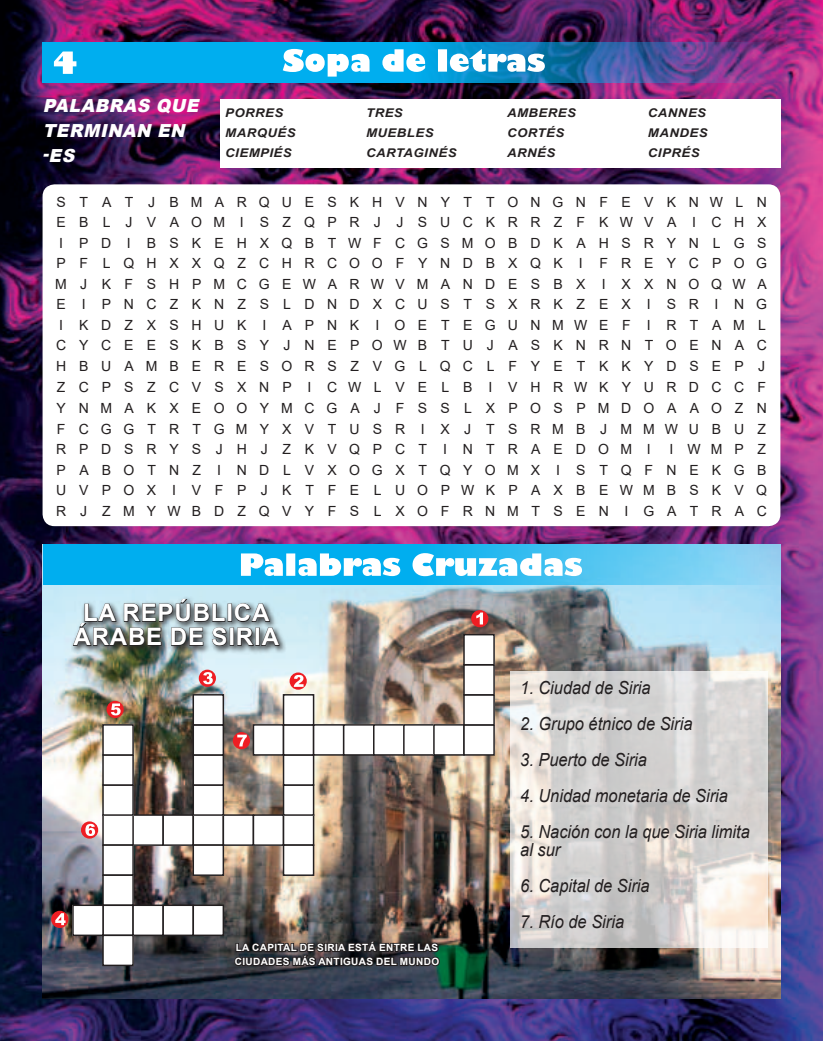
<style>
.page{position:relative;width:823px;height:1041px;background:#fff}
.page>*{position:absolute;margin:0;border:0;box-sizing:border-box;transform-origin:0 0}
.t1{font:700 24px/24px "Arial";letter-spacing:.035em;color:#fff;text-align:center}
.t2{font:italic 18px/18px "Arial";color:#231f20;scale:.91 1}
.t3{font:italic 900 18px/25px "Arial";letter-spacing:.035em;color:#fff;scale:.96 1}
.t4{font:14px/20.6px "Arial";letter-spacing:.915em;color:#231f20}
.t5{font:italic 700 12px/20px "Arial";letter-spacing:.035em;color:#231f20;scale:1.1 1}
.t6{font:700 10px/14px "Arial";letter-spacing:.035em;color:#fff}
</style>
<div class="page">
<img style="left:0;top:0;width:822px;height:1040px">
<img style="left:43px;top:584px;width:737px;height:414px">
<svg style="left:43px;top:43px;width:736px;height:40px;fill:#00a8e8"></svg>
<svg style="left:54px;top:51px;width:22px;height:23px"></svg>
<svg style="left:43px;top:544px;width:737px;height:40px;fill:#00aeef"></svg>
<svg style="left:241px;top:553px;width:340px;height:23px"></svg>
<svg style="left:282px;top:49px;width:262px;height:28px"></svg>
<div style="left:220px;top:99px;width:560px;height:68px;background:#fff"></div>
<div style="left:43px;top:184px;width:737px;height:342px;background:#fff;border-radius:12px"></div>
<svg style="left:233px;top:939px;width:208px;height:41px"></svg>
<svg style="left:509px;top:670px;width:258px;height:277px"></svg>
<svg style="left:471px;top:610px;width:17px;height:17px"></svg>
<svg style="left:476px;top:612px;width:6px;height:12px"></svg>
<svg style="left:199px;top:669px;width:17px;height:17px"></svg>
<svg style="left:203px;top:672px;width:10px;height:12px"></svg>
<svg style="left:51px;top:910px;width:17px;height:17px"></svg>
<svg style="left:55px;top:913px;width:10px;height:12px"></svg>
<div style="left:233px;top:732px;width:17px;height:17px;background:#ee1d23;border-radius:50%"></div>
<svg style="left:237px;top:734px;width:10px;height:12px"></svg>
<svg style="left:81px;top:821px;width:17px;height:17px"></svg>
<svg style="left:85px;top:823px;width:10px;height:12px"></svg>
<svg style="left:106px;top:700px;width:18px;height:18px"></svg>
<svg style="left:111px;top:703px;width:9px;height:12px"></svg>
<svg style="left:289px;top:672px;width:17px;height:17px"></svg>
<svg style="left:293px;top:674px;width:10px;height:12px"></svg>
<div style="left:133px;top:815px;width:30px;height:30px;background:#fff"></div>
<div style="left:132px;top:814px;width:32px;height:31px;border:2px solid #231f20"></div>
<div style="left:103px;top:815px;width:30px;height:30px;background:#fff"></div>
<div style="left:102px;top:814px;width:32px;height:31px;border:2px solid #231f20"></div>
<div style="left:103px;top:845px;width:30px;height:30px;background:#fff"></div>
<div style="left:102px;top:844px;width:32px;height:31px;border:2px solid #231f20"></div>
<div style="left:103px;top:875px;width:30px;height:30px;background:#fff"></div>
<div style="left:102px;top:874px;width:32px;height:31px;border:2px solid #231f20"></div>
<div style="left:103px;top:905px;width:30px;height:30px;background:#fff"></div>
<div style="left:133px;top:905px;width:30px;height:30px;background:#fff"></div>
<div style="left:132px;top:904px;width:32px;height:31px;border:2px solid #231f20"></div>
<div style="left:163px;top:905px;width:30px;height:30px;background:#fff"></div>
<div style="left:162px;top:904px;width:32px;height:31px;border:2px solid #231f20"></div>
<div style="left:193px;top:905px;width:30px;height:30px;background:#fff"></div>
<div style="left:192px;top:904px;width:32px;height:31px;border:2px solid #231f20"></div>
<div style="left:73px;top:905px;width:30px;height:30px;background:#fff"></div>
<div style="left:72px;top:904px;width:32px;height:31px;border:2px solid #231f20"></div>
<div style="left:103px;top:935px;width:30px;height:30px;background:#fff"></div>
<div style="left:102px;top:934px;width:32px;height:32px;border:2px solid #231f20"></div>
<div style="left:103px;top:784px;width:30px;height:31px;background:#fff"></div>
<div style="left:102px;top:784px;width:32px;height:31px;border:2px solid #231f20"></div>
<div style="left:103px;top:754px;width:30px;height:30px;background:#fff"></div>
<div style="left:102px;top:754px;width:32px;height:31px;border:2px solid #231f20"></div>
<div style="left:103px;top:724px;width:30px;height:30px;background:#fff"></div>
<div style="left:102px;top:724px;width:32px;height:31px;border:2px solid #231f20"></div>
<div style="left:163px;top:815px;width:30px;height:30px;background:#fff"></div>
<div style="left:162px;top:814px;width:32px;height:31px;border:2px solid #231f20"></div>
<div style="left:193px;top:815px;width:30px;height:30px;background:#fff"></div>
<div style="left:192px;top:814px;width:32px;height:31px;border:2px solid #231f20"></div>
<div style="left:223px;top:815px;width:30px;height:30px;background:#fff"></div>
<div style="left:222px;top:814px;width:32px;height:31px;border:2px solid #231f20"></div>
<div style="left:253px;top:815px;width:30px;height:30px;background:#fff"></div>
<div style="left:252px;top:814px;width:32px;height:31px;border:2px solid #231f20"></div>
<div style="left:253px;top:724px;width:30px;height:30px;background:#fff"></div>
<div style="left:252px;top:724px;width:32px;height:31px;border:2px solid #231f20"></div>
<div style="left:283px;top:815px;width:30px;height:30px;background:#fff"></div>
<div style="left:282px;top:814px;width:32px;height:31px;border:2px solid #231f20"></div>
<div style="left:283px;top:845px;width:30px;height:30px;background:#fff"></div>
<div style="left:282px;top:844px;width:32px;height:31px;border:2px solid #231f20"></div>
<div style="left:193px;top:845px;width:30px;height:30px;background:#fff"></div>
<div style="left:192px;top:844px;width:32px;height:31px;border:2px solid #231f20"></div>
<div style="left:283px;top:784px;width:30px;height:31px;background:#fff"></div>
<div style="left:282px;top:784px;width:32px;height:31px;border:2px solid #231f20"></div>
<div style="left:193px;top:784px;width:30px;height:31px;background:#fff"></div>
<div style="left:192px;top:784px;width:32px;height:31px;border:2px solid #231f20"></div>
<div style="left:283px;top:754px;width:30px;height:30px;background:#fff"></div>
<div style="left:282px;top:754px;width:32px;height:31px;border:2px solid #231f20"></div>
<div style="left:193px;top:754px;width:30px;height:30px;background:#fff"></div>
<div style="left:192px;top:754px;width:32px;height:31px;border:2px solid #231f20"></div>
<div style="left:283px;top:724px;width:30px;height:30px;background:#fff"></div>
<div style="left:282px;top:724px;width:32px;height:31px;border:2px solid #231f20"></div>
<div style="left:193px;top:724px;width:30px;height:30px;background:#fff"></div>
<div style="left:192px;top:724px;width:32px;height:31px;border:2px solid #231f20"></div>
<div style="left:313px;top:724px;width:30px;height:30px;background:#fff"></div>
<div style="left:312px;top:724px;width:32px;height:31px;border:2px solid #231f20"></div>
<div style="left:343px;top:724px;width:30px;height:30px;background:#fff"></div>
<div style="left:343px;top:724px;width:31px;height:31px;border:2px solid #231f20"></div>
<div style="left:373px;top:724px;width:30px;height:30px;background:#fff"></div>
<div style="left:373px;top:724px;width:31px;height:31px;border:2px solid #231f20"></div>
<div style="left:403px;top:724px;width:30px;height:30px;background:#fff"></div>
<div style="left:403px;top:724px;width:31px;height:31px;border:2px solid #231f20"></div>
<div style="left:433px;top:724px;width:30px;height:30px;background:#fff"></div>
<div style="left:433px;top:724px;width:31px;height:31px;border:2px solid #231f20"></div>
<div style="left:463px;top:724px;width:31px;height:30px;background:#fff"></div>
<div style="left:463px;top:724px;width:31px;height:31px;border:2px solid #231f20"></div>
<div style="left:463px;top:694px;width:31px;height:30px;background:#fff"></div>
<div style="left:463px;top:694px;width:31px;height:31px;border:2px solid #231f20"></div>
<div style="left:463px;top:664px;width:31px;height:30px;background:#fff"></div>
<div style="left:463px;top:664px;width:31px;height:31px;border:2px solid #231f20"></div>
<div style="left:463px;top:634px;width:31px;height:30px;background:#fff"></div>
<div style="left:463px;top:634px;width:31px;height:31px;border:2px solid #231f20"></div>
<div style="left:283px;top:694px;width:30px;height:30px;background:#fff"></div>
<div style="left:282px;top:694px;width:32px;height:31px;border:2px solid #231f20"></div>
<div style="left:193px;top:694px;width:30px;height:30px;background:#fff"></div>
<div style="left:192px;top:694px;width:32px;height:31px;border:2px solid #231f20"></div>
<svg style="left:71px;top:596px;width:216px;height:58px"></svg>
<div style="left:227px;top:603px;width:5px;height:18px;border:1px solid #231f20"></div>
<svg style="left:72px;top:598px;width:155px;height:48px"></svg>
<div style="left:229px;top:627px;width:5px;height:18px;border:1px solid #231f20"></div>
<svg style="left:234px;top:602px;width:46px;height:44px"></svg>
<p class="t3" style="left:43px;top:93px;width:167px">PALABRAS QUE<br>TERMINAN EN -ES</p>
<p class="t5" style="left:225px;top:103px;width:65px">PORRES<br>MARQUÉS<br>CIEMPIÉS</p>
<p class="t5" style="left:366px;top:103px;width:84px">TRES<br>MUEBLES<br>CARTAGINÉS</p>
<p class="t5" style="left:506px;top:103px;width:64px">AMBERES<br>CORTÉS<br>ARNÉS</p>
<p class="t5" style="left:647px;top:103px;width:56px">CANNES<br>MANDES<br>CIPRÉS</p>
<p class="t4" style="left:55px;top:193px;width:713px">STAT JBMARQUESKHVNYTTONGNFEVKNWLN EBL JVAOMI SZQPRJ JSUCKRRZFKWVA I CHX I PD I BSKEHXQBTWFCGSMOBDKAHSRYNLGS PF LQHXXQZCHRCOOFYNDBXQK I FREYCPOG MJ KFSHPMCGEWARWVMANDESBX I XXNOQWA E I PNCZKNZSLDNDXCUSTSXRKZEX I SR I NG I KDZXSHUK I APNK I OETEGUNMWEF I RTAML CYCEESKBSYJNEPOWBTUJ ASKNRNTOENAC HBUAMBERESORSZVGLQCLFYETKKYDSEPJ ZCPSZCVSXNP I CWLVELB I VHRWKYURDCCF YNMAKXEOOYMCGAJ FSSLXPOSPMDOAAOZN FCGGTRTGMYXVTUSR I XJ TSRMB JMMWUBUZ RPDSRYSJHJ ZKVQPCT I NTRAEDOM I</p>
<p class="t4" style="left:56px;top:440px;width:712px;text-align:justify;text-indent:613px">IWMPZ PABOTNZ I NDLVXOGXTQYOMX I STQFNEKGB UVPOX I VFPJKTFELUOPWKPAXBEWMBSKVQ RJ ZMYWBDZQVYFSLXOFRNMTSEN I GATRAC</p>
<h1 class="t1" style="left:73px;top:603px;width:207px">LA REPÚBLICA<br>ÁRABE DE SIRIA</h1>
<p class="t6" style="left:235px;top:941px;width:206px">LA CAPITAL DE SIRIA ESTÁ ENTRE LAS<br>CIUDADES MÁS ANTIGUAS DEL MUNDO</p>
<p class="t2" style="left:520px;top:680px;width:145px">1. Ciudad de Siria</p>
<p class="t2" style="left:520px;top:716px;width:191px">2. Grupo étnico de Siria</p>
<p class="t2" style="left:520px;top:752px;width:141px">3. Puerto de Siria</p>
<p class="t2" style="left:520px;top:788px;width:230px">4. Unidad monetaria de Siria</p>
<p class="t2" style="left:520px;top:824px;width:254px">5. Nación con la que Siria limita al sur</p>
<p class="t2" style="left:520px;top:878px;width:144px">6. Capital de Siria</p>
<p class="t2" style="left:520px;top:914px;width:116px">7. Río de Siria</p>
</div>
